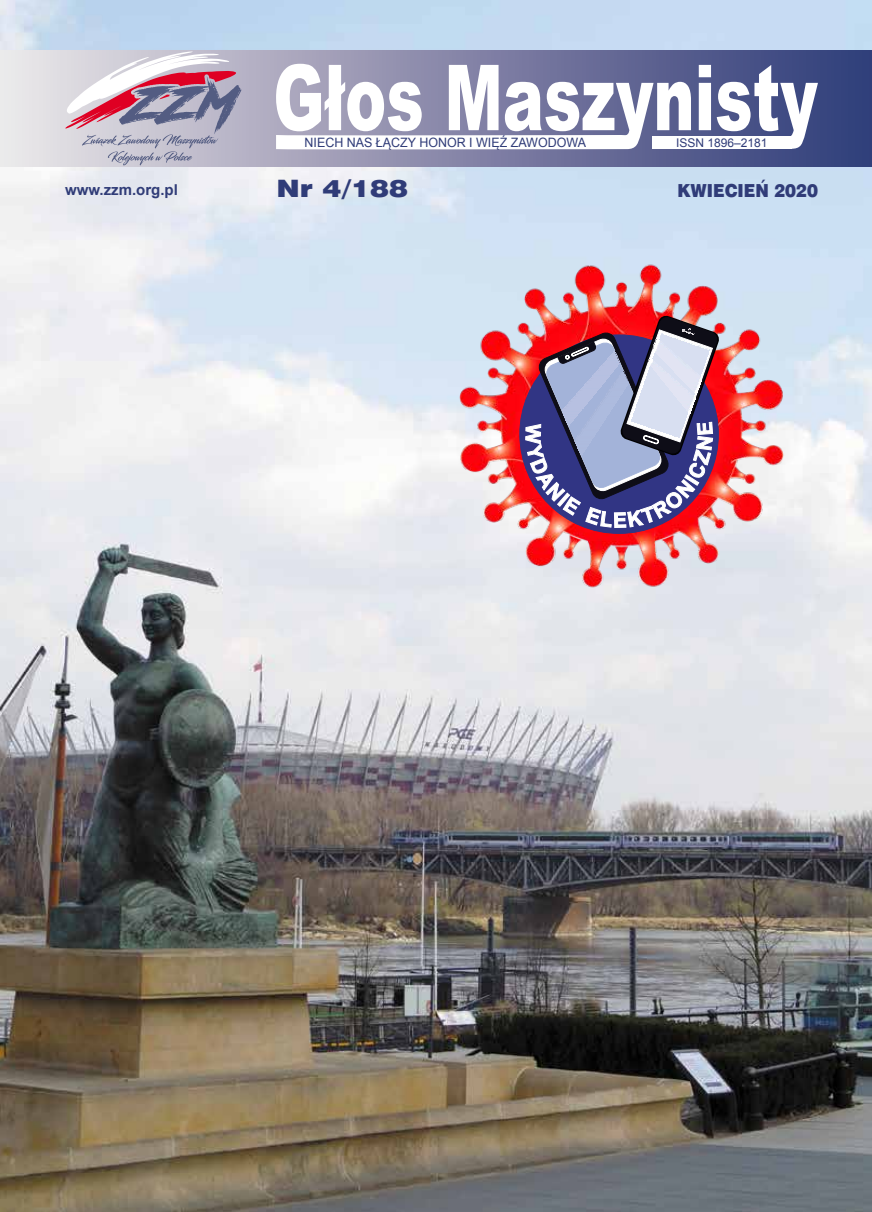
<style>
.page{position:relative;width:872px;height:1212px;background:#fff}
.page>*{position:absolute;margin:0;border:0;box-sizing:border-box;transform-origin:0 0}
.t1{font:900 24px "Szwajcar EE";color:#303c78;scale:1.2 1}
.t2{font:900 18px "Szwajcar EE";color:#303c78;scale:.92 1}
.t3{font:700 15px "Arial";color:#303c78}
.t4{font:12.9px "Arial";color:#303c78}
.t5{font:12px "Arial";color:#303c78}
</style>
<div class="page">
<img style="left:0;top:0;width:872px;height:1212px">
<svg style="left:0;top:50px;width:872px;height:116px;background:#888bac"></svg>
<svg style="left:64px;top:51px;width:177px;height:114px;background:#c0aebe"></svg>
<svg style="left:276px;top:64px;width:542px;height:86px"></svg>
<img style="left:446px;top:257px;width:350px;height:349px">
<svg style="left:525px;top:315px;width:195px;height:213px;background:#947494"></svg>
<p class="t4" style="left:304px;top:134px;width:283px">NIECH NAS ŁĄCZY HONOR I WIĘŹ ZAWODOWA</p>
<p class="t5" style="left:676px;top:135px;width:93px">ISSN 1896–2181</p>
<p class="t3" style="left:65px;top:180px;width:114px">www.zzm.org.pl</p>
<h1 class="t1" style="left:276px;top:173px;width:111px">Nr 4/188</h1>
<h2 class="t2" style="left:677px;top:179px;width:154px">KWIECIEŃ 2020</h2>
</div>
